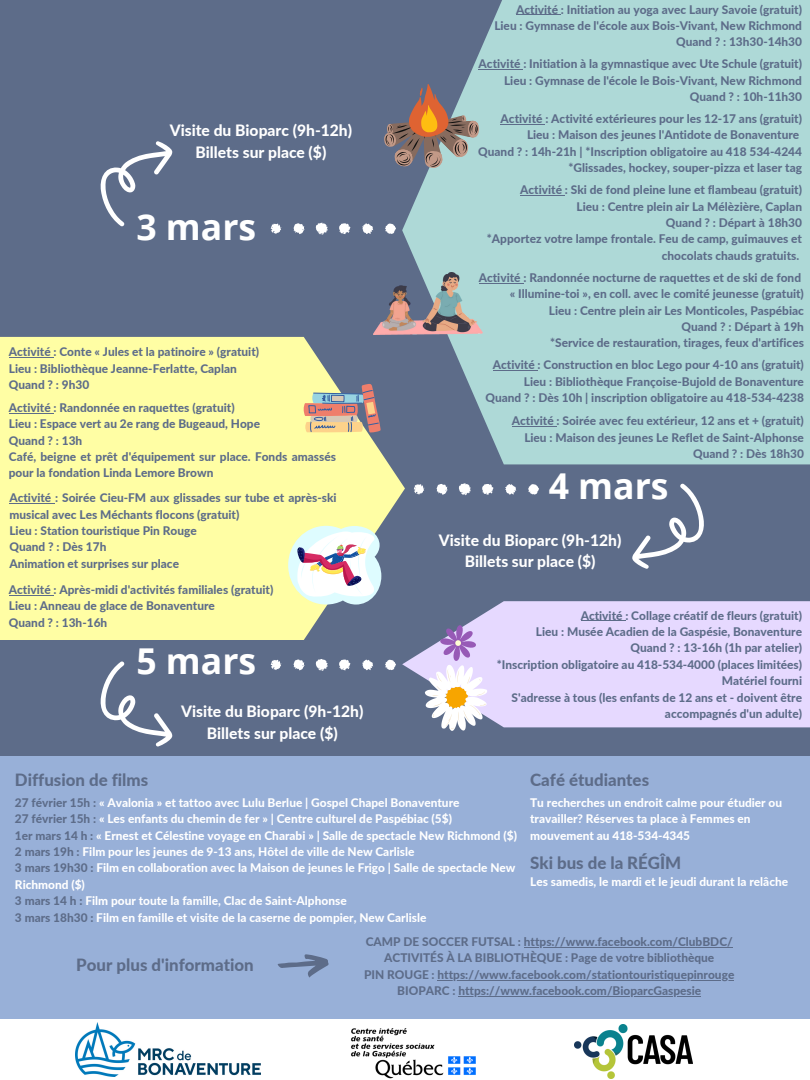
<style>
.page{position:relative;width:810px;height:1080px;background:#5d6c89}
.page>*{position:absolute;margin:0;border:0;box-sizing:border-box;transform-origin:0 0}
.t1{font:700 35.62px "Open Sans";color:#fff}
.t2{font:800 16.88px "Lato";color:#5d6c89}
.t3{font:800 15.62px/21.6px "Lato";color:#fff;text-align:center}
.t4{font:800 11.88px/16.4px "Lato";color:#5d6c89;text-align:right}
.t5{font:800 11.88px/16.4px "Lato";color:#fff}
.s1{color:#5d6c89}
</style>
<div class="page">
<svg style="left:316px;top:223px;width:12px;height:12px"></svg>
<svg style="left:293px;top:223px;width:12px;height:11px"></svg>
<svg style="left:385px;top:223px;width:11px;height:11px"></svg>
<svg style="left:362px;top:223px;width:11px;height:11px"></svg>
<svg style="left:271px;top:224px;width:10px;height:10px"></svg>
<svg style="left:339px;top:223px;width:12px;height:11px"></svg>
<svg style="left:100px;top:141px;width:72px;height:85px"></svg>
<svg style="left:402px;top:0;width:408px;height:464px;background:#a6cecf"></svg>
<svg style="left:0;top:337px;width:405px;height:303px;background:#edeea1"></svg>
<svg style="left:402px;top:601px;width:408px;height:126px;background:#dacff4"></svg>
<svg style="left:459px;top:483px;width:12px;height:12px"></svg>
<svg style="left:436px;top:484px;width:12px;height:11px"></svg>
<svg style="left:528px;top:484px;width:11px;height:11px"></svg>
<svg style="left:505px;top:484px;width:11px;height:11px"></svg>
<svg style="left:414px;top:484px;width:10px;height:11px"></svg>
<svg style="left:482px;top:484px;width:12px;height:11px"></svg>
<svg style="left:632px;top:484px;width:72px;height:85px"></svg>
<svg style="left:316px;top:659px;width:12px;height:12px"></svg>
<svg style="left:293px;top:659px;width:12px;height:12px"></svg>
<svg style="left:385px;top:660px;width:11px;height:10px"></svg>
<svg style="left:362px;top:660px;width:11px;height:10px"></svg>
<svg style="left:271px;top:660px;width:10px;height:10px"></svg>
<svg style="left:339px;top:660px;width:12px;height:11px"></svg>
<svg style="left:100px;top:661px;width:72px;height:86px"></svg>
<div style="left:0;top:757px;width:810px;height:323px;background:#98b0d8"></div>
<div style="left:0;top:1019px;width:810px;height:61px;background:#fff"></div>
<img style="left:75px;top:1022px;width:186px;height:54px">
<img style="left:351px;top:1028px;width:125px;height:51px">
<img style="left:575px;top:1024px;width:118px;height:54px">
<svg style="left:384px;top:84px;width:95px;height:84px"></svg>
<img style="left:373px;top:272px;width:110px;height:62px">
<svg style="left:288px;top:526px;width:93px;height:79px;background:#deddd9"></svg>
<svg style="left:303px;top:383px;width:78px;height:50px"></svg>
<svg style="left:425px;top:619px;width:62px;height:112px"></svg>
<svg style="left:277px;top:954px;width:52px;height:24px"></svg>
<hr style="left:520px;top:195px;width:45px;height:1px;background:#5d6c89">
<hr style="left:479px;top:69px;width:44px;height:1px;background:#5d6c89">
<hr style="left:516px;top:14px;width:45px;height:1px;background:#5d6c89">
<hr style="left:512px;top:426px;width:45px;height:1px;background:#5d6c89">
<hr style="left:479px;top:283px;width:44px;height:1px;background:#5d6c89">
<hr style="left:9px;top:357px;width:45px;height:1px;background:#5d6c89">
<hr style="left:9px;top:413px;width:45px;height:1px;background:#5d6c89">
<hr style="left:9px;top:503px;width:46px;height:1px;background:#5d6c89">
<hr style="left:581px;top:621px;width:44px;height:1px;background:#5d6c89">
<hr style="left:524px;top:947px;width:209px;height:1px;background:#5d6c89">
<hr style="left:438px;top:980px;width:296px;height:1px;background:#5d6c89">
<hr style="left:458px;top:996px;width:243px;height:1px;background:#5d6c89">
<hr style="left:9px;top:595px;width:45px;height:1px;background:#5d6c89">
<hr style="left:493px;top:370px;width:45px;height:1px;background:#5d6c89">
<hr style="left:501px;top:124px;width:44px;height:1px;background:#5d6c89">
<p class="t4" style="left:494px;top:1px;width:309px">Activité : Initiation au yoga avec Laury Savoie (gratuit)<br>Lieu : Gymnase de l'école aux Bois-Vivant, New Richmond<br>Quand ? : 13h30-14h30</p>
<h3 class="t3" style="left:170px;top:119px;width:184px">Visite du Bioparc (9h-12h)<br>Billets sur place ($)</h3>
<h1 class="t1" style="left:136px;top:201px;width:121px">3 mars</h1>
<p class="t4" style="left:9px;top:344px;width:252px;text-align:left">Activité : Conte « Jules et la patinoire » (gratuit)<br>Lieu : Bibliothèque Jeanne-Ferlatte, Caplan<br>Quand ? : 9h30</p>
<p class="t4" style="left:9px;top:399px;width:329px;text-align:left">Activité : Randonnée en raquettes (gratuit)<br>Lieu : Espace vert au 2e rang de Bugeaud, Hope<br>Quand ? : 13h<br>Café, beigne et prêt d'équipement sur place. Fonds amassés pour la fondation Linda Lemore Brown</p>
<p class="t4" style="left:9px;top:489px;width:329px;text-align:left">Activité : Soirée Cieu-FM aux glissades sur tube et après-ski musical avec Les Méchants flocons (gratuit)<br>Lieu : Station touristique Pin Rouge<br>Quand ? : Dès 17h<br>Animation et surprises sur place</p>
<p class="t4" style="left:9px;top:581px;width:266px;text-align:left">Activité : Après-midi d'activités familiales (gratuit)<br>Lieu : Anneau de glace de Bonaventure<br>Quand ? : 13h-16h</p>
<h1 class="t1" style="left:136px;top:636px;width:121px">5 mars</h1>
<h2 class="t2" style="left:15px;top:769px;width:135px">Diffusion de films</h2>
<h3 class="t3" style="left:181px;top:700px;width:184px">Visite du Bioparc (9h-12h)<br>Billets sur place ($)</h3>
<p class="t4" style="left:479px;top:55px;width:325px">Activité : Initiation à la gymnastique avec Ute Schule (gratuit)<br>Lieu : Gymnase de l'école le Bois-Vivant, New Richmond<br>Quand ? : 10h-11h30</p>
<p class="t4" style="left:478px;top:110px;width:325px">Activité : Activité extérieures pour les 12-17 ans (gratuit)<br>Lieu : Maison des jeunes l'Antidote de Bonaventure<br>Quand ? : 14h-21h | *Inscription obligatoire au 418 534-4244 *Glissades, hockey, souper-pizza et laser tag</p>
<p class="t4" style="left:487px;top:181px;width:317px">Activité : Ski de fond pleine lune et flambeau (gratuit)<br>Lieu : Centre plein air La Mélèzière, Caplan<br>Quand ? : Départ à 18h30<br>*Apportez votre lampe frontale. Feu de camp, guimauves et chocolats chauds gratuits.</p>
<p class="t4" style="left:479px;top:269px;width:327px">Activité : Randonnée nocturne de raquettes et de ski de fond « Illumine-toi », en coll. avec le comité jeunesse (gratuit)<br>Lieu : Centre plein air Les Monticoles, Paspébiac<br>Quand ? : Départ à 19h<br>*Service de restauration, tirages, feux d'artifices</p>
<p class="t4" style="left:485px;top:356px;width:320px">Activité : Construction en bloc Lego pour 4-10 ans (gratuit)<br>Lieu : Bibliothèque Françoise-Bujold de Bonaventure<br>Quand ? : Dès 10h | inscription obligatoire au 418-534-4238</p>
<p class="t4" style="left:512px;top:413px;width:294px">Activité : Soirée avec feu extérieur, 12 ans et + (gratuit)<br>Lieu : Maison des jeunes Le Reflet de Saint-Alphonse<br>Quand ? : Dès 18h30</p>
<h1 class="t1" style="left:549px;top:461px;width:121px">4 mars</h1>
<h3 class="t3" style="left:439px;top:529px;width:184px">Visite du Bioparc (9h-12h)<br>Billets sur place ($)</h3>
<p class="t4" style="left:497px;top:607px;width:307px">Activité : Collage créatif de fleurs (gratuit)<br>Lieu : Musée Acadien de la Gaspésie, Bonaventure<br>Quand ? : 13-16h (1h par atelier)<br>*Inscription obligatoire au 418-534-4000 (places limitées)<br>Matériel fourni<br>S'adresse à tous (les enfants de 12 ans et - doivent être accompagnés d'un adulte)</p>
<h2 class="t2" style="left:530px;top:769px;width:120px">Café étudiantes</h2>
<p class="t5" style="left:15px;top:794px;width:504px"><span class="s1">27 février 15h :</span> « Avalonia » et tattoo avec Lulu Berlue | Gospel Chapel Bonaventure<br><span class="s1">27 février 15h :</span> « Les enfants du chemin de fer » | Centre culturel de Paspébiac (5$)<br><span class="s1">1er mars 14 h :</span> « Ernest et Célestine voyage en Charabi » | Salle de spectacle New Richmond ($)<br><span class="s1">2 mars 19h :</span> Film pour les jeunes de 9-13 ans, Hôtel de ville de New Carlisle<br><span class="s1">3 mars 19h30 :</span> Film en collaboration avec la Maison de jeunes le Frigo | Salle de spectacle New Richmond ($)<br><span class="s1">3 mars 14 h :</span> Film pour toute la famille, Clac de Saint-Alphonse<br><span class="s1">3 mars 18h30 :</span> Film en famille et visite de la caserne de pompier, New Carlisle</p>
<p class="t5" style="left:530px;top:794px;width:254px">Tu recherches un endroit calme pour étudier ou travailler? Réserves ta place à Femmes en mouvement au 418-534-4345</p>
<h2 class="t2" style="left:530px;top:852px;width:153px">Ski bus de la RÉGÎM</h2>
<p class="t5" style="left:530px;top:873px;width:260px">Les samedis, le mardi et le jeudi durant la relâche</p>
<h2 class="t2" style="left:76px;top:954px;width:179px">Pour plus d'information</h2>
<p class="t4" style="left:364px;top:933px;width:372px;text-align:center">CAMP DE SOCCER FUTSAL : https://www.facebook.com/ClubBDC/ ACTIVITÉS À LA BIBLIOTHÈQUE : Page de votre bibliothèque<br>PIN ROUGE : https://www.facebook.com/stationtouristiquepinrouge BIOPARC : https://www.facebook.com/BioparcGaspesie</p>
</div>
